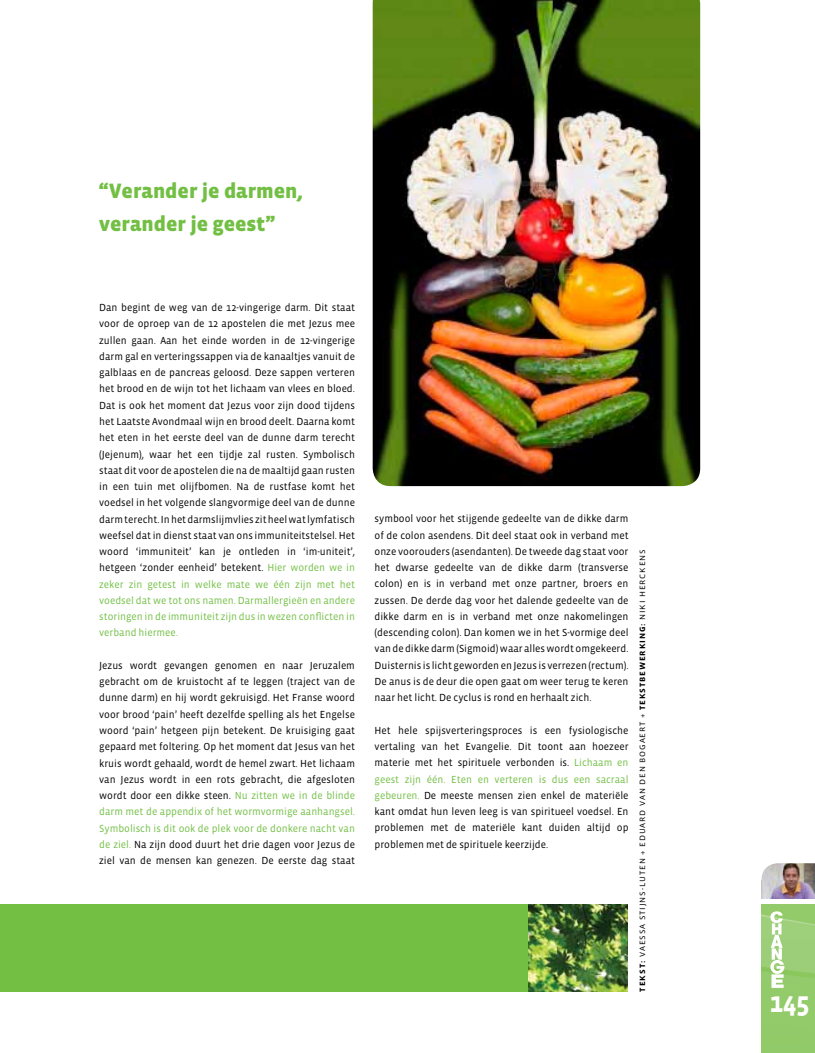
<style>
.page{position:relative;width:815px;height:1053px;background:#fff}
.page>*{position:absolute;margin:0;border:0;box-sizing:border-box;transform-origin:0 0}
.t1{font:700 28.75px "Vista Sans";color:#fff}
.t2{font:900 21.25px/32.5px "Vista Sans";color:#72bf44}
.t3{font:10.5px/16.2px "Vista Sans";color:#000;text-align:justify}
.t4{font:7.88px "Vista Sans";color:#000;scale:1.11 1}
.s1{color:#72bf44}
.s2{font-weight:700}
</style>
<div class="page">
<img style="left:528px;top:904px;width:99px;height:87px">
<div style="left:0;top:904px;width:528px;height:87px;background:#72bf44"></div>
<img style="left:762px;top:904px;width:53px;height:148px">
<img style="left:762px;top:863px;width:53px;height:17px">
<img style="left:762px;top:880px;width:53px;height:18px">
<svg style="left:770px;top:911px;width:14px;height:76px"></svg>
<img style="left:373px;top:0;width:327px;height:486px">
<h2 class="t2" style="left:99px;top:175px;width:205px">“Verander je darmen, verander je geest”</h2>
<p class="t3" style="left:99px;top:300px;width:257px">Dan begint de weg van de 12-vingerige darm. Dit staat voor de oproep van de 12 apostelen die met Jezus mee zullen gaan. Aan het einde worden in de 12-vingerige darm gal en verteringssappen via de kanaaltjes vanuit de galblaas en de pancreas geloosd. Deze sappen verteren het brood en de wijn tot het lichaam van vlees en bloed.<br>Dat is ook het moment dat Jezus voor zijn dood tijdens het Laatste Avondmaal wijn en brood deelt. Daarna komt het eten in het eerste deel van de dunne darm terecht (Jejenum), waar het een tijdje zal rusten. Symbolisch staat dit voor de apostelen die na de maaltijd gaan rusten in een tuin met olijfbomen. Na de rustfase komt het voedsel in het volgende slangvormige deel van de dunne darm terecht. In het darmslijmvlies zit heel wat lymfatisch weefsel dat in dienst staat van ons immuniteitstelsel. Het woord ‘immuniteit’ kan je ontleden in ‘im-uniteit’, hetgeen ‘zonder eenheid’ betekent. <span class="s1">Hier worden we in zeker zin getest in welke mate we één zijn met het voedsel dat we tot ons namen. Darmallergieën en andere storingen in de immuniteit zijn dus in wezen conflicten in verband hiermee.</span></p>
<p class="t3" style="left:99px;top:657px;width:257px">Jezus wordt gevangen genomen en naar Jeruzalem gebracht om de kruistocht af te leggen (traject van de dunne darm) en hij wordt gekruisigd. Het Franse woord voor brood ‘pain’ heeft dezelfde spelling als het Engelse woord ‘pain’ hetgeen pijn betekent. De kruisiging gaat gepaard met foltering. Op het moment dat Jesus van het kruis wordt gehaald, wordt de hemel zwart. Het lichaam van Jezus wordt in een rots gebracht, die afgesloten wordt door een dikke steen. <span class="s1">Nu zitten we in de blinde darm met de appendix of het wormvormige aanhangsel.<br>Symbolisch is dit ook de plek voor de donkere nacht van de ziel.</span> Na zijn dood duurt het drie dagen voor Jezus de ziel van de mensen kan genezen. De eerste dag staat</p>
<p class="t3" style="left:375px;top:511px;width:255px">symbool voor het stijgende gedeelte van de dikke darm of de colon asendens. Dit deel staat ook in verband met onze voorouders (asendanten). De tweede dag staat voor het dwarse gedeelte van de dikke darm (transverse colon) en is in verband met onze partner, broers en zussen. De derde dag voor het dalende gedeelte van de dikke darm en is in verband met onze nakomelingen (descending colon). Dan komen we in het S-vormige deel van de dikke darm (Sigmoid) waar alles wordt omgekeerd.<br>Duisternis is licht geworden en Jezus is verrezen (rectum).<br>De anus is de deur die open gaat om weer terug te keren naar het licht. De cyclus is rond en herhaalt zich.</p>
<p class="t3" style="left:375px;top:722px;width:255px">Het hele spijsverteringsproces is een fysiologische vertaling van het Evangelie. Dit toont aan hoezeer materie met het spirituele verbonden is. <span class="s1">Lichaam en geest zijn één. Eten en verteren is dus een sacraal gebeuren.</span> De meeste mensen zien enkel de materiële kant omdat hun leven leeg is van spiritueel voedsel. En problemen met de materiële kant duiden altijd op problemen met de spirituele keerzijde.</p>
<p class="t4" style="left:639px;top:991px;width:399px;rotate:-90deg"><span class="s2">Tekst:</span> vaessa stijns-luten + Eduard van den bogaert + <span class="s2">tekstbewerking:</span> niki herckens</p>
<h1 class="t1" style="left:770px;top:987px;width:42px">145</h1>
</div>
